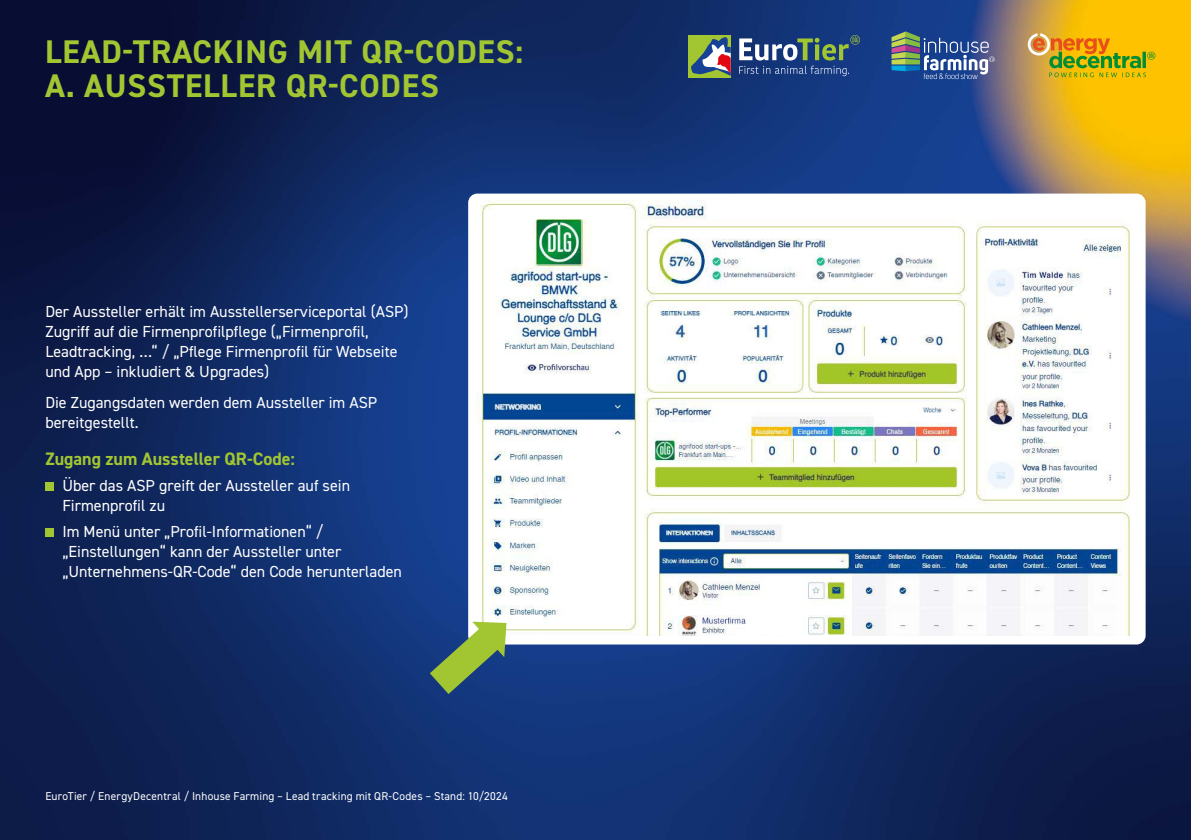
<style>
.page{position:relative;width:1191px;height:840px;background:#fff}
.page>*{position:absolute;margin:0;border:0;box-sizing:border-box;transform-origin:0 0}
.t1{font:700 32.8px/34px "DIN2014";letter-spacing:.025em;color:#a2c632}
.Aufzählung{font:700 18px "DIN2014";color:#a2c632}
.Aufzählung-2{font:16px/20px "DIN2014";color:#fff}
.t2{font:11.4px "DIN2014";letter-spacing:.02em;color:#fff}
</style>
<div class="page">
<img style="left:0;top:0;width:1191px;height:839px">
<div style="left:688px;top:35px;width:42px;height:42px;background:#a2c632"></div>
<svg style="left:691px;top:37px;width:39px;height:39px"></svg>
<svg style="left:739px;top:35px;width:121px;height:25px;background:#567288"></svg>
<svg style="left:739px;top:66px;width:110px;height:10px"></svg>
<svg style="left:1027px;top:33px;width:128px;height:44px;background:#cbaa1e"></svg>
<svg style="left:891px;top:31px;width:103px;height:48px;background:#567197"></svg>
<div style="left:45px;top:482px;width:9px;height:8px;background:#a2c632"></div>
<div style="left:45px;top:528px;width:9px;height:8px;background:#a2c632"></div>
<div style="left:468px;top:193px;width:677px;height:451px;background:#fff;border-radius:9px"></div>
<img style="left:477px;top:201px;width:654px;height:434px">
<svg style="left:430px;top:621px;width:76px;height:72px;background:#5a7d63"></svg>
<p class="t1" style="left:45px;top:34px;width:479px">LEAD-TRACKING MIT QR-CODES:<br>A. AUSSTELLER QR-CODES</p>
<p class="Aufzählung-2" style="left:45px;top:301px;width:365px">Der Aussteller erhält im Ausstellerserviceportal (ASP)<br>Zugriff auf die Firmenprofilpflege („Firmenprofil, Leadtracking, …“ / „Pflege Firmenprofil für Webseite und App – inkludiert &amp; Upgrades)</p>
<p class="Aufzählung-2" style="left:45px;top:392px;width:333px">Die Zugangsdaten werden dem Aussteller im ASP bereitgestellt.</p>
<p class="Aufzählung" style="left:45px;top:447px;width:251px">Zugang zum Aussteller QR-Code:</p>
<p class="Aufzählung-2" style="left:62px;top:475px;width:289px">Über das ASP greift der Aussteller auf sein<br>Firmenprofil zu</p>
<p class="Aufzählung-2" style="left:62px;top:520px;width:341px">Im Menü unter „Profil-Informationen“ / „Einstellungen“ kann der Aussteller unter „Unternehmens-QR-Code“ den Code herunterladen</p>
<p class="t2" style="left:45px;top:788px;width:464px">EuroTier / EnergyDecentral / Inhouse Farming – Lead tracking mit QR-Codes – Stand: 10/2024</p>
</div>
